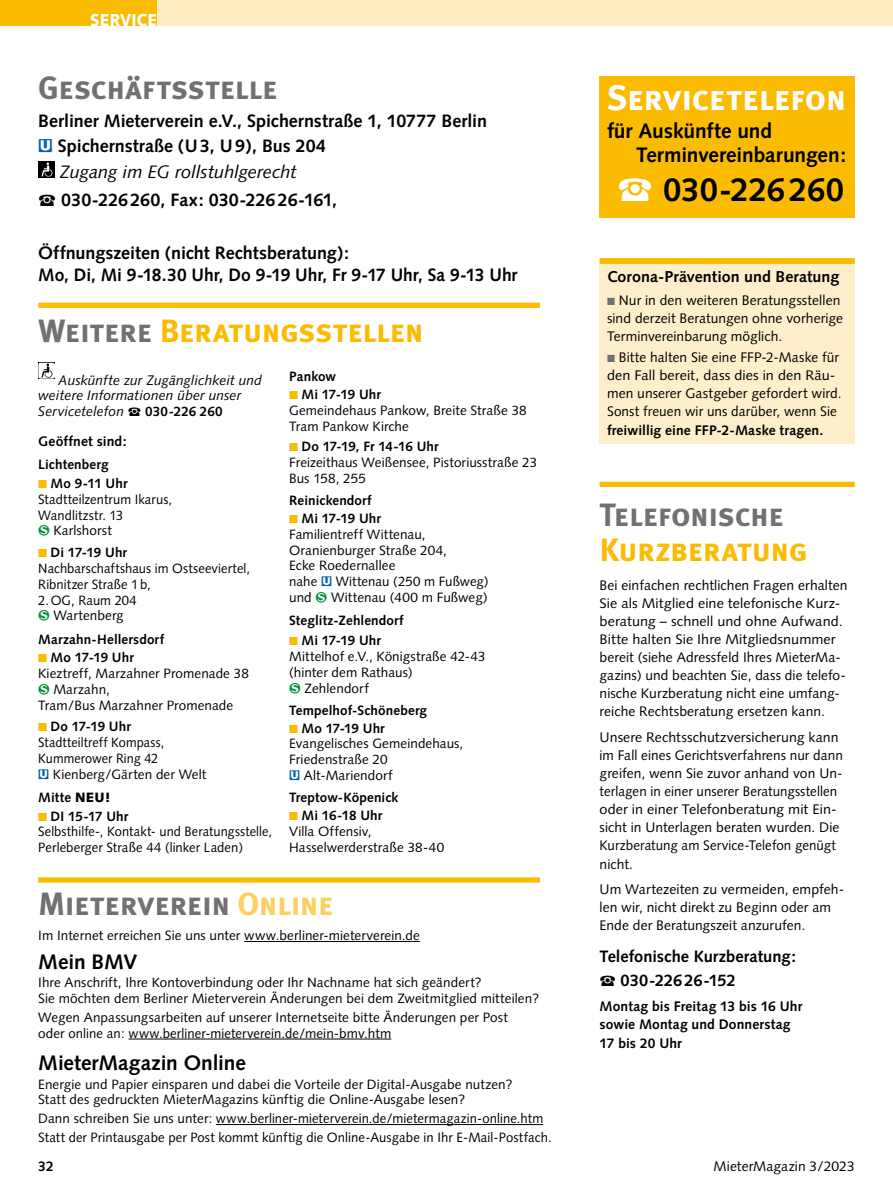
<style>
.page{position:relative;width:893px;height:1191px;background:#fff}
.page>*{position:absolute;margin:0;border:0;box-sizing:border-box;transform-origin:0 0}
.t1{font:35.25px "Meta Plus Bold Caps";letter-spacing:-.01em;color:#fff}
.t2{font:700 33px "Syntax";letter-spacing:-.005em;color:#000}
.t3{font:32.25px "Meta Plus Bold Caps";letter-spacing:-.01em;color:#707172}
.t4{font:32.25px "Meta Plus Bold Caps";letter-spacing:-.015em;color:#fabb00}
.t5{font:700 21px/24px "Syntax";letter-spacing:-.005em;color:#000}
.t6{font:700 18px/21.8px "Syntax";color:#000}
.t7{font:italic 18px "Syntax";letter-spacing:-.01em;color:#000}
.t8{font:900 17.25px "Syntax";letter-spacing:.015em;color:#fff;scale:.9 1}
.t9{font:700 16.5px/24px "Syntax";color:#000}
.t10{font:700 15.75px "Syntax";color:#000}
.t11{font:13.8px/18px "Syntax";letter-spacing:.005em;color:#000}
.t12{font:700 13.8px/18px "Syntax";letter-spacing:.005em;color:#000}
.t13{font:italic 13.8px/15.8px "Syntax";letter-spacing:.005em;color:#000}
.t14{font:13.5px/15.8px "Syntax";letter-spacing:.005em;color:#000}
.t15{font:700 13.5px/18.8px "Syntax";letter-spacing:.01em;color:#000}
.t16{font:13.5px/15.8px "Syntax";letter-spacing:.005em;color:#000;scale:.96 1}
.t17{font:13.5px/15.8px "Syntax";letter-spacing:.005em;color:#000;scale:.94 1}
.t18{font:13.5px/15.8px "Syntax";letter-spacing:.005em;color:#000;scale:.95 1}
.s1{font-family:"Bundesbahn Pi Two";font-weight:400;color:#0064ad}
.s2{font-family:"European Pi Three";font-weight:400}
.s3{color:#707172}
.s4{font-family:"European Pi Three";font-style:normal;font-size:13.5px}
.s5{font-weight:700;font-style:normal;font-size:13.5px}
.s6{font-family:"European Pi Three";font-weight:400;color:#fabb00}
.s7{font-family:"Bundesbahn Pi Two";color:#009037}
.s8{font-family:"European Pi Three";color:#fabb00}
.s9{font-weight:700}
.s10{font-family:"Bundesbahn Pi Two";color:#0064ad}
.s11{font-weight:900}
.s12{color:#fdcf60}
.s13{font-family:"European Pi Three";font-weight:400;font-size:36px;color:#fff}
.s14{font-family:"European Pi Three";font-size:12px;color:#707172}
</style>
<div class="page">
<div style="left:0;top:0;width:157px;height:26px;background:#fabb00"></div>
<div style="left:157px;top:0;width:736px;height:26px;background:#ffebc0"></div>
<div style="left:600px;top:77px;width:255px;height:141px;background:#fabb00"></div>
<hr style="left:244px;top:941px;width:176px;height:1px;background:#000">
<hr style="left:128px;top:1038px;width:263px;height:1px;background:#000">
<hr style="left:216px;top:1124px;width:327px;height:1px;background:#000">
<div style="left:600px;top:258px;width:255px;height:8px;background:#fabb00"></div>
<div style="left:600px;top:264px;width:255px;height:179px;background:#ffeecb"></div>
<img style="left:38px;top:162px;width:16px;height:16px">
<img style="left:38px;top:363px;width:16px;height:16px">
<div style="left:38px;top:303px;width:502px;height:5px;background:#fabb00"></div>
<div style="left:600px;top:482px;width:255px;height:5px;background:#fabb00"></div>
<div style="left:38px;top:877px;width:502px;height:5px;background:#fabb00"></div>
<p class="t8" style="left:90px;top:9px;width:76px">SERVICE</p>
<h3 class="t3" style="left:38px;top:69px;width:241px">Geschäftsstelle</h3>
<h3 class="t6" style="left:38px;top:110px;width:450px">Berliner Mieterverein e.V., Spichernstraße 1, 10777 Berlin</h3>
<h3 class="t6" style="left:38px;top:135px;width:289px"><span class="s1">U</span> Spichernstraße (U3, U9), Bus 204</h3>
<h3 class="t7" style="left:60px;top:161px;width:238px">Zugang im EG rollstuhlgerecht</h3>
<h3 class="t6" style="left:38px;top:189px;width:300px"><span class="s2">S</span> 030-226260, Fax: 030-22626-161,</h3>
<h3 class="t6" style="left:38px;top:242px;width:481px">Öffnungszeiten (nicht Rechtsberatung):<br>Mo, Di, Mi 9-18.30 Uhr, Do 9-19 Uhr, Fr 9-17 Uhr, Sa 9-13 Uhr</h3>
<h3 class="t4" style="left:38px;top:312px;width:387px"><span class="s3">Weitere</span> Beratungsstellen</h3>
<p class="t13" style="left:38px;top:372px;width:225px;text-indent:20px">Auskünfte zur Zugänglichkeit und weitere Informationen über unser<br>Servicetelefon <span class="s4">S</span> <span class="s5">030-226 260</span></p>
<p class="t12" style="left:38px;top:432px;width:90px">Geöffnet sind:</p>
<p class="t15" style="left:38px;top:455px;width:91px">Lichtenberg<br><span class="s6">K</span> Mo 9-11 Uhr</p>
<p class="t16" style="left:38px;top:491px;width:141px">Stadtteilzentrum Ikarus,<br>Wandlitzstr. 13<br><span class="s7">I</span> Karlshorst</p>
<p class="t16" style="left:38px;top:545px;width:222px"><span class="s8">K</span> <span class="s9">Di 17-19 Uhr<br></span>Nachbarschaftshaus im Ostseeviertel,<br>Ribnitzer Straße 1 b,</p>
<p class="t16" style="left:38px;top:592px;width:104px">2. OG, Raum 204<br><span class="s7">I</span> Wartenberg</p>
<p class="t15" style="left:38px;top:629px;width:127px">Marzahn-Hellersdorf<br><span class="s6">K</span> Mo 17-19 Uhr</p>
<p class="t14" style="left:38px;top:665px;width:212px">Kieztreff, Marzahner Promenade 38<br><span class="s7">I</span> Marzahn,<br>Tram/Bus Marzahner Promenade</p>
<p class="t17" style="left:38px;top:719px;width:180px"><span class="s8">K</span> <span class="s9">Do 17-19 Uhr<br></span>Stadtteiltreff Kompass,<br>Kummerower Ring 42<br><span class="s10">U</span> Kienberg/Gärten der Welt</p>
<p class="t15" style="left:38px;top:788px;width:92px">Mitte <span class="s11">NEU!<br></span><span class="s6">K</span> DI 15-17 Uhr</p>
<p class="t18" style="left:38px;top:824px;width:248px">Selbsthilfe-, Kontakt- und Beratungsstelle,<br>Perleberger Straße 44 (linker Laden)</p>
<p class="t15" style="left:289px;top:367px;width:93px">Pankow<br><span class="s6">K</span> Mi 17-19 Uhr</p>
<p class="t14" style="left:289px;top:402px;width:239px">Gemeindehaus Pankow, Breite Straße 38<br>Tram Pankow Kirche</p>
<p class="t14" style="left:289px;top:438px;width:250px"><span class="s8">K</span> <span class="s9">Do 17-19, Fr 14-16 Uhr<br></span>Freizeithaus Weißensee, Pistoriusstraße 23<br>Bus 158, 255</p>
<p class="t15" style="left:289px;top:491px;width:93px;line-height:18px">Reinickendorf<br><span class="s6">K</span> Mi 17-19 Uhr</p>
<p class="t14" style="left:289px;top:526px;width:201px">Familientreff Wittenau,<br>Oranienburger Straße 204,<br>Ecke Roedernallee<br>nahe <span class="s10">U</span> Wittenau (250 m Fußweg) und <span class="s7">I</span> Wittenau (400 m Fußweg)</p>
<p class="t15" style="left:289px;top:610px;width:116px;line-height:20.2px">Steglitz-Zehlendorf<br><span class="s6">K</span> Mi 17-19 Uhr</p>
<p class="t14" style="left:289px;top:648px;width:198px">Mittelhof e.V., Königstraße 42-43 (hinter dem Rathaus)<br><span class="s7">I</span> Zehlendorf</p>
<p class="t15" style="left:289px;top:702px;width:139px;line-height:17.2px">Tempelhof-Schöneberg<br><span class="s6">K</span> Mo 17-19 Uhr</p>
<p class="t14" style="left:289px;top:735px;width:176px">Evangelisches Gemeindehaus,<br>Friedenstraße 20<br><span class="s10">U</span> Alt-Mariendorf</p>
<p class="t15" style="left:289px;top:788px;width:111px;line-height:18px">Treptow-Köpenick<br><span class="s6">K</span> Mi 16-18 Uhr</p>
<p class="t14" style="left:289px;top:823px;width:157px">Villa Offensiv,<br>Hasselwerderstraße 38-40</p>
<h3 class="t3" style="left:38px;top:885px;width:297px">Mieterverein <span class="s12">Online</span></h3>
<p class="t14" style="left:38px;top:927px;width:383px">Im Internet erreichen Sie uns unter www.berliner-mieterverein.de</p>
<h3 class="t5" style="left:38px;top:949px;width:101px">Mein BMV</h3>
<p class="t14" style="left:38px;top:975px;width:502px">Ihre Anschrift, Ihre Kontoverbindung oder Ihr Nachname hat sich geändert?<br>Sie möchten dem Berliner Mieterverein Änderungen bei dem Zweitmitglied mitteilen?</p>
<p class="t14" style="left:38px;top:1009px;width:471px">Wegen Anpassungsarbeiten auf unserer Internetseite bitte Änderungen per Post oder online an: www.berliner-mieterverein.de/mein-bmv.htm</p>
<h3 class="t5" style="left:38px;top:1050px;width:209px">MieterMagazin Online</h3>
<p class="t14" style="left:38px;top:1076px;width:476px">Energie und Papier einsparen und dabei die Vorteile der Digital-Ausgabe nutzen?<br>Statt des gedruckten MieterMagazins künftig die Online-Ausgabe lesen?</p>
<p class="t14" style="left:38px;top:1109px;width:515px;line-height:18.8px">Dann schreiben Sie uns unter: www.berliner-mieterverein.de/mietermagazin-online.htm<br>Statt der Printausgabe per Post kommt künftig die Online-Ausgabe in Ihr E-Mail-Postfach.</p>
<h1 class="t1" style="left:607px;top:77px;width:241px">Servicetelefon</h1>
<h3 class="t5" style="left:636px;top:119px;width:212px;text-indent:-29px">für Auskünfte und<br>Terminvereinbarungen:</h3>
<h2 class="t2" style="left:617px;top:171px;width:229px"><span class="s13">S</span> 030-226260</h2>
<p class="t10" style="left:607px;top:268px;width:234px">Corona-Prävention und Beratung</p>
<p class="t11" style="left:607px;top:291px;width:238px"><span class="s14">K</span> Nur in den weiteren Beratungsstellen sind derzeit Beratungen ohne vorherige<br>Terminverein barung möglich.</p>
<p class="t11" style="left:607px;top:348px;width:236px"><span class="s14">K</span> Bitte halten Sie eine FFP-2-Maske für den Fall bereit, dass dies in den Räu&shy;men unserer Gastgeber gefordert wird.<br>Sonst freuen wir uns darüber, wenn Sie</p>
<p class="t12" style="left:607px;top:421px;width:218px">freiwillig eine FFP-2-Maske tragen.</p>
<h3 class="t3" style="left:600px;top:496px;width:186px">Telefonische</h3>
<h3 class="t4" style="left:600px;top:531px;width:209px">Kurzberatung</h3>
<p class="t11" style="left:600px;top:576px;width:249px">Bei einfachen rechtlichen Fragen erhalten Sie als Mitglied eine telefonische Kurz&shy;beratung – schnell und ohne Aufwand.<br>Bitte halten Sie Ihre Mitgliedsnummer bereit (siehe Adressfeld Ihres MieterMa&shy;gazins) und beachten Sie, dass die telefo&shy;nische Kurzberatung nicht eine umfang&shy;reiche Rechtsberatung ersetzen kann.</p>
<p class="t11" style="left:600px;top:728px;width:245px">Unsere Rechtsschutzversicherung kann im Fall eines Gerichtsverfahrens nur dann grei fen, wenn Sie zuvor anhand von Un&shy;terlagen in einer unserer Beratungsstellen oder in einer Telefonberatung mit Ein&shy;sicht in Unterlagen beraten wurden. Die Kurzberatung am Service-Telefon genügt nicht.</p>
<p class="t11" style="left:600px;top:880px;width:246px">Um Wartezeiten zu vermeiden, empfeh&shy;len wir, nicht direkt zu Beginn oder am<br>Ende der Beratungszeit anzurufen.</p>
<p class="t9" style="left:600px;top:944px;width:198px">Telefonische Kurzberatung:<br><span class="s2">S</span> 030-22626-152</p>
<p class="t12" style="left:600px;top:997px;width:204px">Montag bis Freitag 13 bis 16 Uhr sowie Montag und Donnerstag<br>17 bis 20 Uhr</p>
<p class="t12" style="left:38px;top:1157px;width:17px">32</p>
<p class="t11" style="left:713px;top:1157px;width:143px">MieterMagazin 3/2023</p>
</div>
